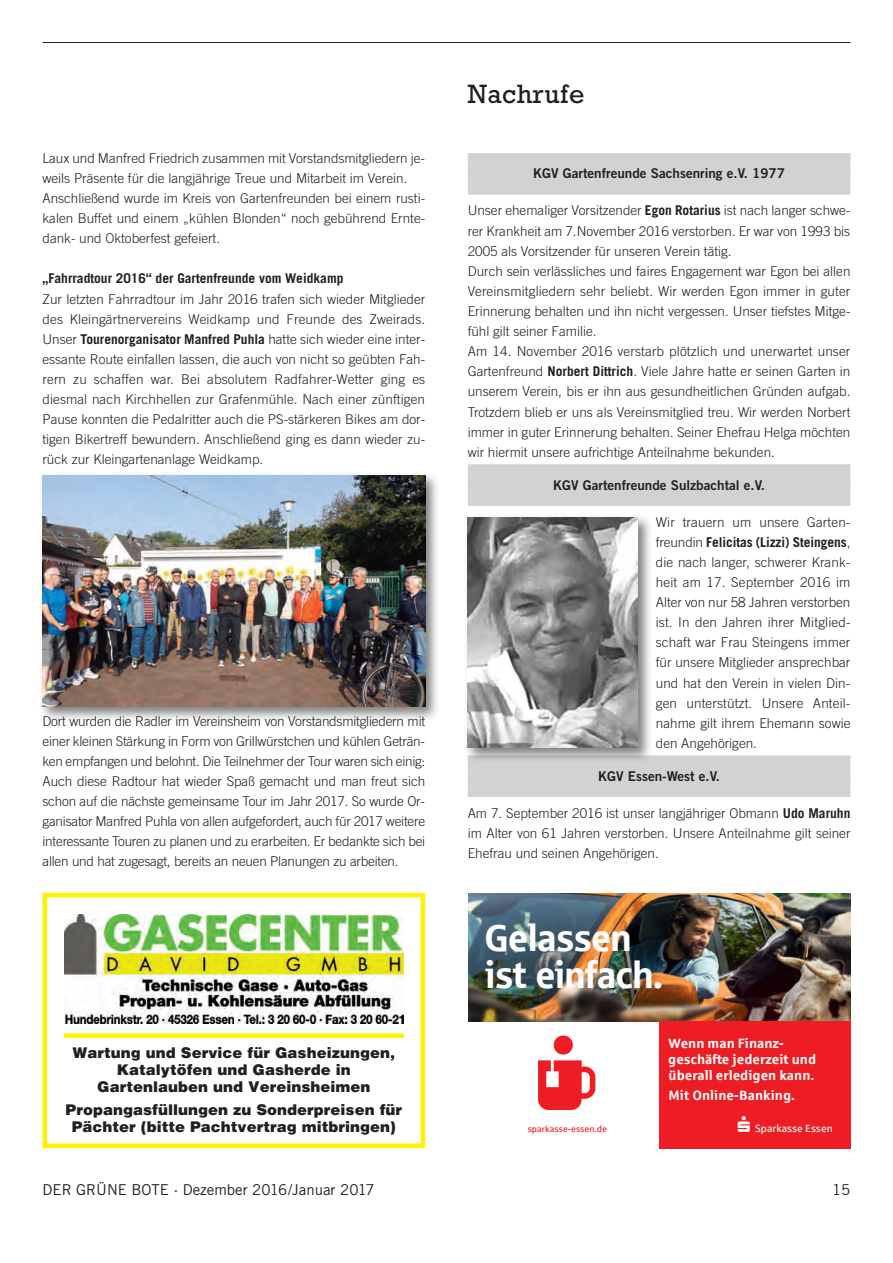
<style>
.page{position:relative;width:893px;height:1263px;background:#fff}
.page>*{position:absolute;margin:0;border:0;box-sizing:border-box;transform-origin:0 0}
.t1{font:37.5px/37.5px "Sparkasse Head";color:#fff}
.t2{font:27px "Rockwell";letter-spacing:.015em;color:#231f20}
.t3{font:900 15px/17.2px "Helvetica";color:#231f20;text-align:center}
.t4{font:15px "Trade Gothic";color:#231f20}
.t5{font:300 13.5px/20.1px "Trade Gothic";color:#231f20;text-align:justify}
.t6{font:13.5px "Trade Gothic Bold Two";color:#231f20}
.t7{font:700 13.5px/16.2px "Sparkasse Rg";color:#fff}
.t8{font:700 13.5px "Trade Gothic";color:#231f20}
.t9{font:10.5px "Sparkasse Rg";color:#fff}
.t10{font:9px "Sparkasse Rg";color:#ee1d23}
.s1{font-weight:700}
</style>
<div class="page">
<div style="left:468px;top:153px;width:382px;height:21px;background:#d1d2d4"></div>
<div style="left:468px;top:174px;width:382px;height:21px;background:#d1d2d4"></div>
<div style="left:468px;top:464px;width:382px;height:21px;background:#d1d2d4"></div>
<div style="left:468px;top:485px;width:382px;height:21px;background:#d1d2d4"></div>
<div style="left:468px;top:755px;width:382px;height:21px;background:#d1d2d4"></div>
<div style="left:468px;top:776px;width:382px;height:21px;background:#d1d2d4"></div>
<hr style="left:43px;top:42px;width:807px;height:1px;background:#231f20">
<img style="left:467px;top:517px;width:190px;height:249px">
<img style="left:468px;top:517px;width:170px;height:230px">
<div style="left:43px;top:893px;width:382px;height:255px;border:4px solid #fff101"></div>
<img style="left:64px;top:915px;width:340px;height:109px">
<div style="left:64px;top:1033px;width:340px;height:5px;background:#fff101"></div>
<img style="left:42px;top:475px;width:395px;height:244px">
<img style="left:43px;top:475px;width:382px;height:231px">
<img style="left:468px;top:894px;width:382px;height:127px">
<svg style="left:554px;top:1035px;width:19px;height:19px"></svg>
<svg style="left:538px;top:1060px;width:57px;height:50px"></svg>
<div style="left:659px;top:1021px;width:191px;height:127px;background:#ee1d23"></div>
<p class="t5" style="left:43px;top:149px;width:384px;text-align:left">Laux und Manfred Friedrich zusammen mit Vorstandsmitgliedern je&shy;weils Präsente für die langjährige Treue und Mitarbeit im Verein.<br>Anschließend wurde im Kreis von Gartenfreunden bei einem rusti&shy;kalen Buffet und einem „kühlen Blonden“ noch gebührend Ernte&shy;dank- und Oktoberfest gefeiert.</p>
<p class="t8" style="left:43px;top:274px;width:302px">„Fahrradtour 2016“ der Gartenfreunde vom Weidkamp</p>
<p class="t5" style="left:43px;top:290px;width:384px">Zur letzten Fahrradtour im Jahr 2016 trafen sich wieder Mitglieder des Kleingärtnervereins Weidkamp und Freunde des Zweirads.<br>Unser <span class="s1">Tourenorganisator Manfred Puhla</span> hatte sich wieder eine inter&shy;essante Route einfallen lassen, die auch von nicht so geübten Fah&shy;rern zu schaffen war. Bei absolutem Radfahrer-Wetter ging es diesmal nach Kirchhellen zur Grafenmühle. Nach einer zünftigen Pause konnten die Pedalritter auch die PS-stärkeren Bikes am dor&shy;tigen Bikertreff bewundern. Anschließend ging es dann wieder zu&shy;rück zur Kleingartenanlage Weidkamp.</p>
<p class="t5" style="left:43px;top:712px;width:384px">Dort wurden die Radler im Vereinsheim von Vorstandsmitgliedern mit einer kleinen Stärkung in Form von Grillwürstchen und kühlen Geträn&shy;ken empfangen und belohnt. Die Teilnehmer der Tour waren sich einig:<br>Auch diese Radtour hat wieder Spaß gemacht und man freut sich schon auf die nächste gemeinsame Tour im Jahr 2017. So wurde Or&shy;ganisator Manfred Puhla von allen aufgefordert, auch für 2017 weitere interessante Touren zu planen und zu erarbeiten. Er bedankte sich bei allen und hat zugesagt, bereits an neuen Planungen zu arbeiten.</p>
<p class="t3" style="left:73px;top:1044px;width:324px">Wartung und Service für Gasheizungen,<br>Katalytöfen und Gasherde in<br>Gartenlauben und Vereinsheimen</p>
<p class="t3" style="left:66px;top:1101px;width:338px">Propangasfüllungen zu Sonderpreisen für<br>Pächter (bitte Pachtvertrag mitbringen)</p>
<h2 class="t2" style="left:468px;top:85px;width:118px">Nachrufe</h2>
<p class="t6" style="left:533px;top:169px;width:253px">KGV Gartenfreunde Sachsenring e.V. 1977</p>
<p class="t5" style="left:468px;top:202px;width:384px;text-align:left">Unser ehemaliger Vorsitzender <span class="s1">Egon Rotarius</span> ist nach langer schwe&shy;rer Krankheit am 7.November 2016 verstorben. Er war von 1993 bis 2005 als Vorsitzender für unseren Verein tätig.<br>Durch sein verlässliches und faires Engagement war Egon bei allen Vereinsmitgliedern sehr beliebt. Wir werden Egon immer in guter Erinnerung behalten und ihn nicht vergessen. Unser tiefstes Mitge&shy;fühl gilt seiner Familie.<br>Am 14. November 2016 verstarb plötzlich und unerwartet unser Gartenfreund <span class="s1">Norbert Dittrich</span>. Viele Jahre hatte er seinen Garten in unserem Verein, bis er ihn aus gesundheitlichen Gründen aufgab.<br>Trotzdem blieb er uns als Vereinsmitglied treu. Wir werden Norbert immer in guter Erinnerung behalten. Seiner Ehefrau Helga möchten wir hiermit unsere aufrichtige Anteilnahme bekunden.</p>
<p class="t6" style="left:553px;top:480px;width:213px">KGV Gartenfreunde Sulzbachtal e.V.</p>
<p class="t5" style="left:656px;top:513px;width:196px">Wir trauern um unsere Garten&shy;freundin <span class="s1">Felicitas (Lizzi) Steingens</span>, die nach langer, schwerer Krank&shy;heit am 17. September 2016 im Alter von nur 58 Jahren verstorben ist. In den Jahren ihrer Mitglied&shy;schaft war Frau Steingens immer für unsere Mitglieder ansprechbar und hat den Verein in vielen Din&shy;gen unterstützt. Unsere Anteil&shy;nahme gilt ihrem Ehemann sowie den Angehörigen.</p>
<p class="t6" style="left:598px;top:771px;width:123px">KGV Essen-West e.V.</p>
<p class="t5" style="left:468px;top:804px;width:384px">Am 7. September 2016 ist unser langjähriger Obmann <span class="s1">Udo Maruhn </span>im Alter von 61 Jahren verstorben. Unsere Anteilnahme gilt seiner Ehefrau und seinen Angehörigen.</p>
<h1 class="t1" style="left:485px;top:919px;width:179px">Gelassen ist einfach.</h1>
<p class="t10" style="left:528px;top:1124px;width:81px">sparkasse-essen.de</p>
<p class="t7" style="left:668px;top:1035px;width:149px">Wenn man Finanz&shy;geschäfte jederzeit und überall erledigen kann.</p>
<p class="t7" style="left:668px;top:1087px;width:128px">Mit Online-Banking.</p>
<p class="t9" style="left:755px;top:1123px;width:79px">Sparkasse Essen</p>
<p class="t4" style="left:43px;top:1184px;width:333px">DER GRÜNE BOTE · Dezember 2016/Januar 2017</p>
<p class="t4" style="left:832px;top:1184px;width:20px">15</p>
</div>
